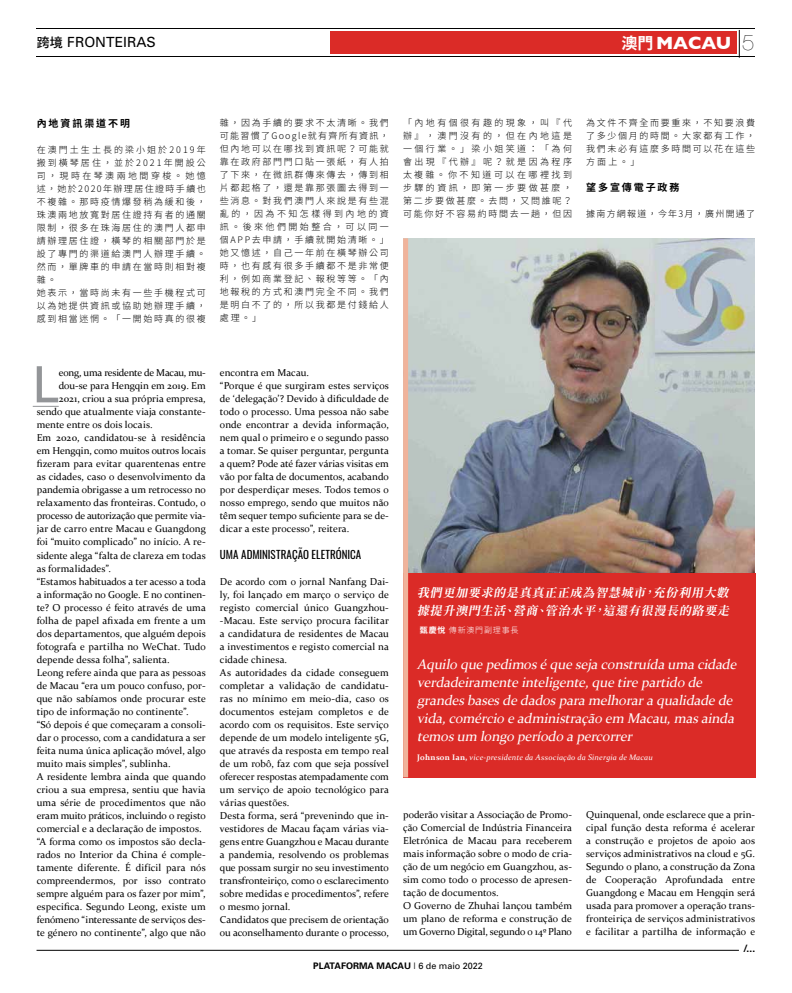
<style>
.page{position:relative;width:792px;height:993px;background:#fff}
.page>*{position:absolute;margin:0;border:0;box-sizing:border-box;transform-origin:0 0}
.t1{font:52.9px "Gill Sans";color:#939598}
.t2{font:700 18px "Gill Sans";letter-spacing:-.005em;color:#fff}
.t3{font:italic 14px/18px "Constantia";color:#fff}
.t4{font:14px "Univers";color:#000}
.t5{font:italic 700 12px/18px "Noto Serif TC";color:#fff}
.t6{font:11px "Oswald";color:#000}
.t7{font:10px/13px "Constantia";color:#000}
.t8{font:10px "Constantia";letter-spacing:-.02em;color:#000}
.t9{font:10px "Constantia";letter-spacing:-.025em;color:#000}
.t10{font:700 10px "Noto Sans CJ Ktc";letter-spacing:.19em;color:#000}
.t11{font:700 10px "Helvetica";color:#000}
.t12{font:300 9px/13px "Noto Sans CJ Ktc";letter-spacing:.185em;color:#000;text-align:justify}
.t13{font:700 9px "Univers";color:#000}
.t14{font:300 9px "Noto Sans CJ Ktc";letter-spacing:.14em;color:#000}
.t15{font:italic 8px "Constantia";letter-spacing:.02em;color:#fff}
.t16{font:300 8px "Noto Sans CJ Ktc";letter-spacing:.1em;color:#fff}
.s1{font-family:"DF Hei HK W7";font-size:13px}
.s2{font-family:"Noto Sans CJ Ktc";font-size:16px}
.s3{font-family:"Helvetica Neue";font-weight:200;font-size:22px;color:#000}
.s4{font-weight:700}
.s5{font-weight:700;font-style:normal}
.s6{font-weight:400}
</style>
<div class="page">
<svg style="left:739px;top:30px;width:1px;height:25px"></svg>
<div style="left:330px;top:31px;width:407px;height:23px;background:#db2b27"></div>
<hr style="left:35px;top:55px;width:721px;height:3px;background:#000;opacity:.75">
<hr style="left:35px;top:27px;width:721px;height:2px;background:#000;opacity:.75">
<hr style="left:37px;top:949px;width:702px;height:1px;background:#000">
<svg style="left:33px;top:405px;width:26px;height:1px"></svg>
<img style="left:408px;top:238px;width:347px;height:335px">
<div style="left:403px;top:573px;width:352px;height:204px;background:#db2b27"></div>
<div style="left:403px;top:238px;width:5px;height:539px;background:#f0b39b"></div>
<h3 class="t4" style="left:37px;top:33px;width:121px"><span class="s1">跨境</span> FRONTEIRAS</h3>
<h2 class="t2" style="left:622px;top:29px;width:134px"><span class="s2">澳門</span> MACAU <span class="s3">5</span></h2>
<p class="t10" style="left:37px;top:117px;width:95px">內地資訊渠道不明</p>
<p class="t12" style="left:37px;top:143px;width:171px;text-align:left">在澳門土生土長的梁小姐於2019年搬到橫琴居住，並於2021年開設公司，現時在琴澳兩地間穿梭。她憶述，她於2020年辦理居住證時手續也不複雜。那時疫情爆發稍為緩和後，珠澳兩地放寬對居住證持有者的通關限制，很多在珠海居住的澳門人都申請辦理居住證，橫琴的相關部門於是設了專門的渠道給澳門人辦理手續。然而，單牌車的申請在當時則相對複雜。<br>她表示，當時尚未有一些手機程式可以為她提供資訊或協助她辦理手續，感到相當迷惘。「一開始時真的很複</p>
<p class="t12" style="left:220px;top:117px;width:170px">雜，因為手續的要求不太清晰。我們可能習慣了Google就有齊所有資訊，但內地可以在哪找到資訊呢？可能就靠在政府部門門口貼一張紙，有人拍了下來，在微訊群傳來傳去，傳到相片都起格了，還是靠那張圖去得到一些消息。對我們澳門人來說是有些混亂的，因為不知怎樣得到內地的資訊。後來他們開始整合，可以同一個APP去申請，手續就開始清晰。」她又憶述，自己一年前在橫琴辦公司時，也有感有很多手續都不是非常便利，例如商業登記、報稅等等。「內地報稅的方式和澳門完全不同。我們是明白不了的，所以我都是付錢給人處理。」</p>
<p class="t12" style="left:403px;top:117px;width:170px">「內地有個很有趣的現象，叫『代辦』，澳門沒有的，但在內地這是一個行業。」梁小姐笑道：「為何會出現『代辦』呢？就是因為程序太複雜。你不知道可以在哪裡找到步驟的資訊，即第一步要做甚麼，第二步要做甚麼。去問，又問誰呢？可能你好不容易約時間去一趟，但因</p>
<p class="t12" style="left:586px;top:117px;width:170px">為文件不齊全而要重來，不知要浪費了多少個月的時間。大家都有工作，我們未必有這麼多時間可以花在這些方面上。」</p>
<p class="t10" style="left:586px;top:182px;width:95px">望多宣傳電子政務</p>
<p class="t14" style="left:586px;top:209px;width:170px">據南方網報道，今年3月，廣州開通了</p>
<h1 class="t1" style="left:33px;top:353px;width:27px">L</h1>
<p class="t9" style="left:59px;top:366px;width:149px">eong, uma residente de Macau, mu-</p>
<p class="t7" style="left:59px;top:379px;width:149px">dou-se para Hengqin em 2019. Em</p>
<p class="t7" style="left:59px;top:392px;width:149px">2021, criou a sua própria empresa,</p>
<p class="t7" style="left:37px;top:405px;width:171px">sendo que atualmente viaja constante-</p>
<p class="t7" style="left:37px;top:418px;width:117px">mente entre os dois locais.</p>
<p class="t7" style="left:37px;top:431px;width:171px">Em 2020, candidatou-se à residência</p>
<p class="t7" style="left:37px;top:444px;width:171px">em Hengqin, como muitos outros locais</p>
<p class="t7" style="left:37px;top:457px;width:171px">fizeram para evitar quarentenas entre</p>
<p class="t7" style="left:37px;top:470px;width:171px">as cidades, caso o desenvolvimento da</p>
<p class="t7" style="left:37px;top:483px;width:171px">pandemia obrigasse a um retrocesso no</p>
<p class="t7" style="left:37px;top:496px;width:171px">relaxamento das fronteiras. Contudo, o</p>
<p class="t8" style="left:37px;top:509px;width:171px">processo de autorização que permite via-</p>
<p class="t7" style="left:37px;top:522px;width:171px">jar de carro entre Macau e Guangdong</p>
<p class="t7" style="left:37px;top:535px;width:171px">foi “muito complicado” no início. A re-</p>
<p class="t7" style="left:37px;top:548px;width:171px">sidente alega “falta de clareza em todas</p>
<p class="t7" style="left:37px;top:561px;width:76px">as formalidades”.</p>
<p class="t7" style="left:37px;top:574px;width:171px">“Estamos habituados a ter acesso a toda</p>
<p class="t7" style="left:37px;top:587px;width:171px">a informação no Google. E no continen-</p>
<p class="t7" style="left:37px;top:600px;width:171px">te? O processo é feito através de uma</p>
<p class="t7" style="left:37px;top:613px;width:171px">folha de papel afixada em frente a um</p>
<p class="t7" style="left:37px;top:626px;width:171px">dos departamentos, que alguém depois</p>
<p class="t7" style="left:37px;top:639px;width:171px">fotografa e partilha no WeChat. Tudo</p>
<p class="t7" style="left:37px;top:652px;width:134px">depende dessa folha”, salienta.</p>
<p class="t7" style="left:37px;top:665px;width:170px">Leong refere ainda que para as pessoas</p>
<p class="t7" style="left:37px;top:678px;width:171px">de Macau “era um pouco confuso, por-</p>
<p class="t7" style="left:37px;top:691px;width:171px">que não sabíamos onde procurar este</p>
<p class="t7" style="left:37px;top:704px;width:154px">tipo de informação no continente”.</p>
<p class="t7" style="left:37px;top:717px;width:171px">“Só depois é que começaram a consoli-</p>
<p class="t7" style="left:37px;top:730px;width:171px">dar o processo, com a candidatura a ser</p>
<p class="t7" style="left:37px;top:743px;width:171px">feita numa única aplicação móvel, algo</p>
<p class="t7" style="left:37px;top:756px;width:135px">muito mais simples”, sublinha.</p>
<p class="t7" style="left:37px;top:769px;width:171px">A residente lembra ainda que quando</p>
<p class="t7" style="left:37px;top:782px;width:171px">criou a sua empresa, sentiu que havia</p>
<p class="t7" style="left:37px;top:795px;width:171px">uma série de procedimentos que não</p>
<p class="t7" style="left:37px;top:808px;width:171px">eram muito práticos, incluindo o registo</p>
<p class="t7" style="left:37px;top:821px;width:166px">comercial e a declaração de impostos.</p>
<p class="t7" style="left:37px;top:834px;width:171px">“A forma como os impostos são decla-</p>
<p class="t7" style="left:37px;top:847px;width:171px">rados no Interior da China é comple-</p>
<p class="t7" style="left:37px;top:860px;width:171px">tamente diferente. É difícil para nós</p>
<p class="t7" style="left:37px;top:873px;width:171px">compreendermos, por isso contrato</p>
<p class="t7" style="left:37px;top:886px;width:171px">sempre alguém para os fazer por mim”,</p>
<p class="t7" style="left:37px;top:899px;width:171px">especifica. Segundo Leong, existe um</p>
<p class="t7" style="left:37px;top:912px;width:171px">fenómeno “interessante de serviços des-</p>
<p class="t7" style="left:37px;top:925px;width:171px">te género no continente”, algo que não</p>
<p class="t7" style="left:220px;top:366px;width:170px">encontra em Macau.<br>“Porque é que surgiram estes serviços de ‘delegação’? Devido à dificuldade de todo o processo. Uma pessoa não sabe onde encontrar a devida informação, nem qual o primeiro e o segundo passo a tomar. Se quiser perguntar, pergunta a quem? Pode até fazer várias visitas em vão por falta de documentos, acabando por desperdiçar meses. Todos temos o nosso emprego, sendo que muitos não têm sequer tempo suficiente para se de&shy;dicar a este processo”, reitera.</p>
<p class="t6" style="left:220px;top:544px;width:143px">UMA ADMINISTRAÇÃO ELETRÓNICA</p>
<p class="t7" style="left:220px;top:574px;width:170px">De acordo com o jornal Nanfang Dai&shy;ly, foi lançado em março o serviço de registo comercial único Guangzhou--Macau. Este serviço procura facilitar a candidatura de residentes de Macau a investimentos e registo comercial na cidade chinesa.<br>As autoridades da cidade conseguem completar a validação de candidatu&shy;ras no mínimo em meio-dia, caso os documentos estejam completos e de acordo com os requisitos. Este serviço depende de um modelo inteligente 5G, que através da resposta em tempo real de um robô, faz com que seja possível oferecer respostas atempadamente com um serviço de apoio tecnológico para várias questões.<br>Desta forma, será “prevenindo que in&shy;vestidores de Macau façam várias via&shy;gens entre Guangzhou e Macau durante a pandemia, resolvendo os problemas que possam surgir no seu investimento transfronteiriço, como o esclarecimento sobre medidas e procedimentos”, refere o mesmo jornal.<br>Candidatos que precisem de orientação ou aconselhamento durante o processo,</p>
<p class="t5" style="left:417px;top:583px;width:320px">我們更加要求的是真真正正成為智慧城市，充份利用大數據提升澳門生活、營商、管治水平，這還有很漫長的路要走</p>
<p class="t16" style="left:420px;top:625px;width:100px"><span class="s4">甄慶悅</span> 傳新澳門副理事長</p>
<p class="t3" style="left:417px;top:654px;width:324px">Aquilo que pedimosé que sej a construída uma cidade verdadeiramente inteligente,que tire partido de grandesbasesde dadospara melhorara qualidade de vida,comércio e administração em Macau,masainda temosum longo período a percorrer</p>
<p class="t15" style="left:417px;top:751px;width:237px"><span class="s5">Johnson Ian,</span> vice-presidente da Associação da Sinergia de Macau</p>
<p class="t7" style="left:403px;top:807px;width:170px">poderão visitar a Associação de Promo&shy;ção Comercial de Indústria Financeira Eletrónica de Macau para receberem mais informação sobre o modo de cria&shy;ção de um negócio em Guangzhou, as&shy;sim como todo o processo de apresen&shy;tação de documentos.<br>O Governo de Zhuhai lançou também um plano de reforma e construção de um Governo Digital, segundo o 14º Plano</p>
<p class="t7" style="left:586px;top:807px;width:170px;text-align:justify">Quinquenal, onde esclarece que a prin&shy;cipal função desta reforma é acelerar a construção e projetos de apoio aos serviços administrativos na cloud e 5G.<br>Segundo o plano, a construção da Zona de Cooperação Aprofundada entre Guangdong e Macau em Hengqin será usada para promover a operação trans&shy;fronteiriça de serviços administrativos e facilitar a partilha de informação e</p>
<p class="t13" style="left:313px;top:959px;width:171px">PLATAFORMA MACAU <span class="s6">| 6 de maio 2022</span></p>
<p class="t11" style="left:744px;top:940px;width:13px">/...</p>
</div>
